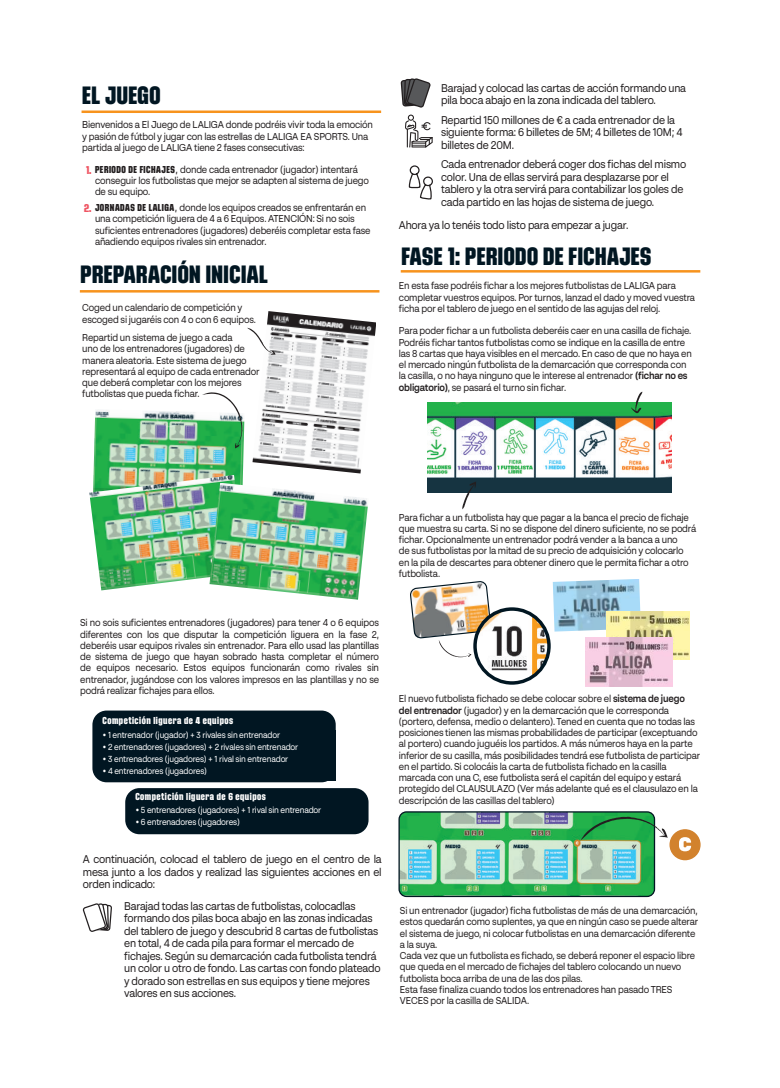
<style>
.page{position:relative;width:780px;height:1088px;background:#fff}
.page>*{position:absolute;margin:0;border:0;box-sizing:border-box;transform-origin:0 0}
.t1{font:700 25px "LALIGA Headline Std";letter-spacing:.02em;color:#011622}
.t2{font:11.25px/12.5px "LALIGA Text";letter-spacing:-.02em;color:#231f20;scale:.9 1}
.t3{font:700 11.25px "LALIGA Headline Std";color:#ef5563}
.t4{font:10px/11.2px "LALIGA Text";letter-spacing:-.02em;color:#231f20;scale:.9 1}
.t5{font:10px/11.2px "LALIGA Text";letter-spacing:-.02em;color:#231f20}
.t6{font:700 10px "LALIGA Headline Std";letter-spacing:.05em;color:#fff}
.t7{font:8.75px "LALIGA Text";letter-spacing:-.02em;color:#fff;scale:.9 1}
.s1{font-family:"LALIGA Headline Std";font-weight:700}
.s2{font-weight:700}
</style>
<div class="page">
<div style="left:92px;top:710px;width:244px;height:72px;background:#011622;border-radius:14px"></div>
<div style="left:125px;top:788px;width:243px;height:46px;background:#011622;border-radius:14px"></div>
<div style="left:102px;top:730px;width:234px;height:51px;background:#011622"></div>
<hr style="left:81px;top:110px;width:300px;height:3px;background:#f7931d">
<hr style="left:80px;top:290px;width:299px;height:3px;background:#f7931d">
<img style="left:252px;top:311px;width:124px;height:162px">
<img style="left:93px;top:410px;width:151px;height:65px">
<img style="left:89px;top:475px;width:154px;height:115px">
<img style="left:209px;top:483px;width:159px;height:117px">
<svg style="left:82px;top:903px;width:30px;height:29px"></svg>
<svg style="left:400px;top:78px;width:31px;height:30px"></svg>
<svg style="left:405px;top:115px;width:27px;height:32px"></svg>
<svg style="left:408px;top:165px;width:25px;height:35px"></svg>
<hr style="left:401px;top:270px;width:299px;height:3px;background:#f7931d">
<img style="left:427px;top:402px;width:244px;height:91px">
<svg style="left:462px;top:481px;width:14px;height:28px"></svg>
<svg style="left:631px;top:391px;width:11px;height:22px"></svg>
<img style="left:552px;top:579px;width:89px;height:52px">
<img style="left:606px;top:611px;width:83px;height:48px">
<img style="left:586px;top:637px;width:86px;height:50px">
<img style="left:475px;top:609px;width:74px;height:74px;border-radius:37px">
<div style="left:473px;top:607px;width:77px;height:78px;border:3px solid #011622;border-radius:50%"></div>
<svg style="left:410px;top:581px;width:81px;height:77px"></svg>
<svg style="left:202px;top:392px;width:41px;height:57px"></svg>
<svg style="left:247px;top:328px;width:29px;height:28px"></svg>
<img style="left:400px;top:813px;width:254px;height:83px">
<div style="left:398px;top:811px;width:257px;height:86px;border:1px solid #011622;border-radius:7px"></div>
<svg style="left:580px;top:817px;width:87px;height:23px"></svg>
<div style="left:670px;top:830px;width:29px;height:29px;background:#d2822d;border-radius:50%"></div>
<div style="left:669px;top:829px;width:31px;height:31px;border:1px solid #d2822d;border-radius:50%"></div>
<svg style="left:679px;top:837px;width:12px;height:14px"></svg>
<h1 class="t1" style="left:82px;top:81px;width:80px">EL JUEGO</h1>
<p class="t4" style="left:82px;top:119px;width:324px">Bienvenidos a El Juego de LALIGA donde podréis vivir toda la emoción y pasión de fútbol y jugar con las estrellas de LALIGA EA SPORTS. Una partida al juego de LALIGA tiene 2 fases consecutivas:</p>
<p class="t5" style="left:95px;top:163px;width:275px"><span class="s1">PERIODO DE FICHAJES</span>, donde cada entrenador (jugador) intentará conseguir los futbolistas que mejor se adapten al sistema de juego de su equipo.</p>
<p class="t5" style="left:95px;top:202px;width:277px"><span class="s1">JORNADAS DE LALIGA</span>, donde los equipos creados se enfrentarán en una competición liguera de 4 a 6 Equipos. ATENCIÓN: Si no sois suficientes entrenadores (jugadores) deberéis completar esta fase añadiendo equipos rivales sin entrenador.</p>
<p class="t3" style="left:86px;top:163px;width:7px">1.</p>
<p class="t3" style="left:84px;top:202px;width:9px">2.</p>
<h1 class="t1" style="left:81px;top:260px;width:189px">PREPARACIÓN INICIAL</h1>
<p class="t4" style="left:82px;top:302px;width:194px">Coged un calendario de competición y escoged si jugaréis con 4 o con 6 equipos.</p>
<p class="t4" style="left:82px;top:332px;width:198px">Repartid un sistema de juego a cada<br>uno de los entrenadores (jugadores) de manera aleatoria. Este sistema de juego representará al equipo de cada entrenador que deberá completar con los mejores futbolistas que pueda fichar.</p>
<p class="t2" style="left:441px;top:81px;width:274px">Barajad y colocad las cartas de acción formando una pila boca abajo en la zona indicada del tablero.</p>
<p class="t2" style="left:441px;top:113px;width:269px">Repartid 150 millones de € a cada entrenador de la siguiente forma: 6 billetes de 5M; 4 billetes de 10M; 4 billetes de 20M.</p>
<p class="t2" style="left:441px;top:158px;width:274px">Cada entrenador deberá coger dos fichas del mismo color. Una de ellas servirá para desplazarse por el tablero y la otra servirá para contabilizar los goles de cada partido en las hojas de sistema de juego.</p>
<p class="t2" style="left:399px;top:218px;width:256px">Ahora ya lo tenéis todo listo para empezar a jugar.</p>
<h1 class="t1" style="left:401px;top:242px;width:251px">FASE 1: PERIODO DE FICHAJES</h1>
<p class="t4" style="left:399px;top:280px;width:330px">En esta fase podréis fichar a los mejores futbolistas de LALIGA para completar vuestros equipos. Por turnos, lanzad el dado y moved vuestra ficha por el tablero de juego en el sentido de las agujas del reloj.</p>
<p class="t4" style="left:399px;top:325px;width:327px">Para poder fichar a un futbolista deberéis caer en una casilla de fichaje.<br>Podréis fichar tantos futbolistas como se indique en la casilla de entre las 8 cartas que haya visibles en el mercado. En caso de que no haya en el mercado ningún futbolista de la demarcación que corresponda con la casilla, o no haya ninguno que le interese al entrenador <span class="s2">(fichar no es obligatorio)</span>, se pasará el turno sin fichar.</p>
<p class="t4" style="left:80px;top:617px;width:333px;text-align:justify">Si no sois suficientes entrenadores (jugadores) para tener 4 o 6 equipos diferentes con los que disputar la competición liguera en la fase 2, deberéis usar equipos rivales sin entrenador. Para ello usad las plantillas de sistema de juego que hayan sobrado hasta completar el número de equipos necesario. Estos equipos funcionarán como rivales sin entrenador, jugándose con los valores impresos en las plantillas y no se podrá realizar fichajes para ellos.</p>
<p class="t6" style="left:102px;top:715px;width:132px">Competición liguera de 4 equipos</p>
<p class="t7" style="left:102px;top:729px;width:199px">• 1 entrenador (jugador) + 3 rivales sin entrenador</p>
<p class="t7" style="left:102px;top:741px;width:219px">• 2 entrenadores (jugadores) + 2 rivales sin entrenador</p>
<p class="t7" style="left:102px;top:754px;width:208px">• 3 entrenadores (jugadores) + 1 rival sin entrenador</p>
<p class="t7" style="left:102px;top:766px;width:118px">• 4 entrenadores (jugadores)</p>
<p class="t6" style="left:135px;top:791px;width:132px">Competición liguera de 6 equipos</p>
<p class="t7" style="left:135px;top:804px;width:208px">• 5 entrenadores (jugadores) + 1 rival sin entrenador</p>
<p class="t7" style="left:135px;top:816px;width:118px">• 6 entrenadores (jugadores)</p>
<p class="t2" style="left:83px;top:853px;width:333px;text-align:justify">A continuación, colocad el tablero de juego en el centro de la mesa junto a los dados y realizad las siguientes acciones en el orden indicado:</p>
<p class="t2" style="left:124px;top:899px;width:286px">Barajad todas las cartas de futbolistas, colocadlas formando dos pilas boca abajo en las zonas indicadas del tablero de juego y descubrid 8 cartas de futbolistas en total, 4 de cada pila para formar el mercado de fichajes. Según su demarcación cada futbolista tendrá un color u otro de fondo. Las cartas con fondo plateado y dorado son estrellas en sus equipos y tiene mejores valores en sus acciones.</p>
<p class="t4" style="left:399px;top:511px;width:332px">Para fichar a un futbolista hay que pagar a la banca el precio de fichaje que muestra su carta. Si no se dispone del dinero suficiente, no se podrá fichar. Opcionalmente un entrenador podrá vender a la banca a uno<br>de sus futbolistas por la mitad de su precio de adquisición y colocarlo en la pila de descartes para obtener dinero que le permita fichar a otro futbolista.</p>
<p class="t4" style="left:399px;top:693px;width:336px">El nuevo futbolista fichado se debe colocar sobre el <span class="s2">sistema de juego del entrenador</span> (jugador) y en la demarcación que le corresponda (portero, defensa, medio o delantero). Tened en cuenta que no todas las posiciones tienen las mismas probabilidades de participar (exceptuando al portero) cuando juguéis los partidos. A más números haya en la parte inferior de su casilla, más posibilidades tendrá ese futbolista de participar en el partido. Si colocáis la carta de futbolista fichado en la casilla marcada con una C, ese futbolista será el capitán del equipo y estará protegido del CLAUSULAZO (Ver más adelante qué es el clausulazo en la descripción de las casillas del tablero)</p>
<p class="t4" style="left:400px;top:905px;width:333px">Si un entrenador (jugador) ficha futbolistas de más de una demarcación, estos quedarán como suplentes, ya que en ningún caso se puede alterar el sistema de juego, ni colocar futbolistas en una demarcación diferente a la suya.<br>Cada vez que un futbolista es fichado, se deberá reponer el espacio libre que queda en el mercado de fichajes del tablero colocando un nuevo futbolista boca arriba de una de las dos pilas.<br>Esta fase finaliza cuando todos los entrenadores han pasado TRES VECES por la casilla de SALIDA.</p>
</div>
